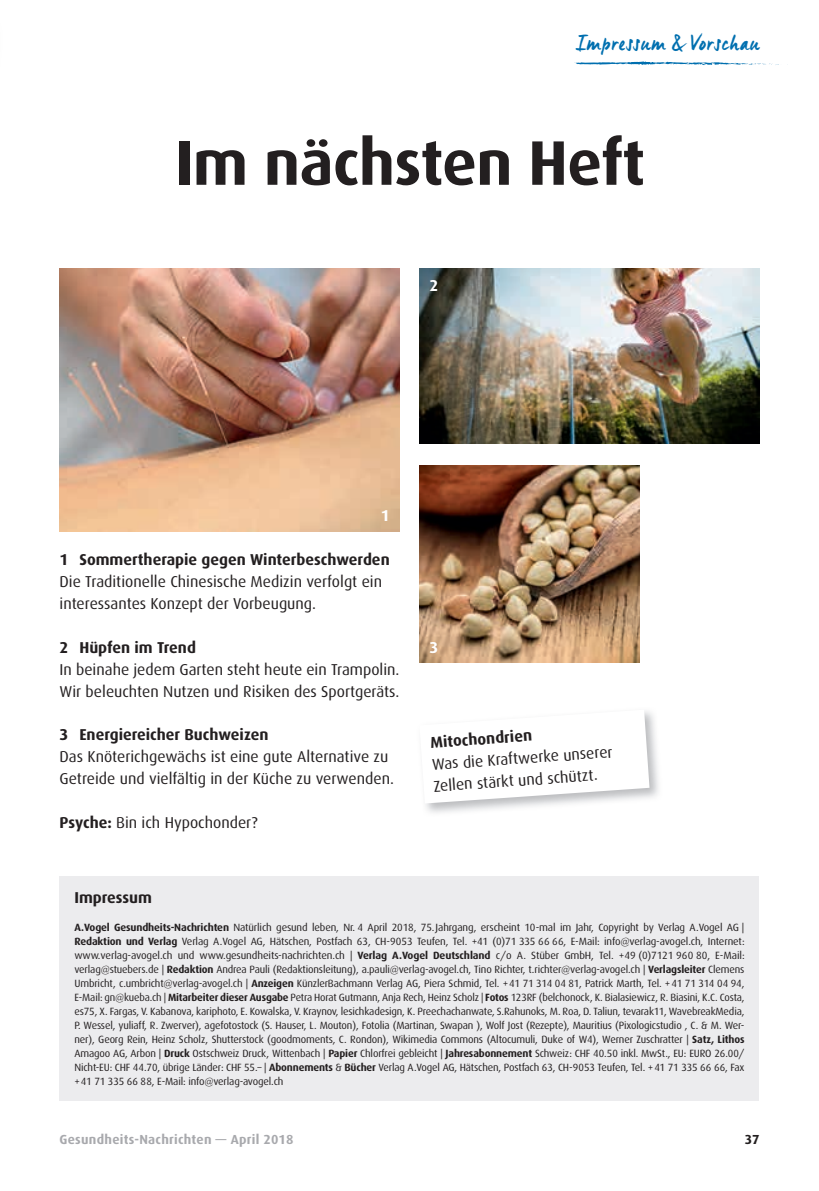
<style>
.page{position:relative;width:819px;height:1191px;background:#fff}
.page>*{position:absolute;margin:0;border:0;box-sizing:border-box;transform-origin:0 0}
.t1{font:700 63px "Dax";letter-spacing:-.01em;color:#231f20}
.t2{font:22.75px "Manus";letter-spacing:.05em;color:#006faf}
.t3{font:15.75px/21.9px "Dax";color:#231f20}
.t4{font:700 15.75px "Dax";color:#231f20}
.t5{font:700 15.75px "Dax";color:#fff}
.t6{font:700 13.12px "Dax";letter-spacing:.02em;color:#a8a9ad}
.t7{font:700 13.12px "Dax";color:#231f20}
.t8{font:10.5px/14px "Dax";letter-spacing:-.015em;color:#231f20;text-align:justify}
.s1{font-weight:700}
</style>
<div class="page">
<div style="left:60px;top:876px;width:699px;height:224px;background:#ececee"></div>
<svg style="left:419px;top:709px;width:230px;height:94px"></svg>
<img style="left:60px;top:269px;width:339px;height:262px">
<img style="left:419px;top:465px;width:220px;height:197px">
<img style="left:419px;top:269px;width:340px;height:175px">
<svg style="left:574px;top:61px;width:205px;height:4px"></svg>
<h2 class="t2" style="left:575px;top:28px;width:185px">Impressum &amp; Vorschau</h2>
<h1 class="t1" style="left:175px;top:127px;width:471px">Im nächsten Heft</h1>
<h3 class="t5" style="left:429px;top:276px;width:10px">2</h3>
<h3 class="t5" style="left:381px;top:507px;width:10px">1</h3>
<h3 class="t4" style="left:60px;top:551px;width:331px">1 Sommertherapie gegen Winterbeschwerden</h3>
<h3 class="t3" style="left:60px;top:571px;width:324px">Die Traditionelle Chinesische Medizin verfolgt ein interessantes Konzept der Vorbeugung.</h3>
<h3 class="t4" style="left:60px;top:638px;width:138px">2 Hüpfen im Trend</h3>
<h3 class="t3" style="left:60px;top:658px;width:341px">In beinahe jedem Garten steht heute ein Trampolin.<br>Wir beleuchten Nutzen und Risiken des Sportgeräts.</h3>
<h3 class="t4" style="left:60px;top:726px;width:210px">3 Energiereicher Buchweizen</h3>
<h3 class="t3" style="left:60px;top:746px;width:336px">Das Knöterichgewächs ist eine gute Alternative zu<br>Getreide und vielfältig in der Küche zu verwenden.</h3>
<h3 class="t3" style="left:60px;top:811px;width:199px"><span class="s1">Psyche:</span> Bin ich Hypochonder?</h3>
<h3 class="t5" style="left:429px;top:638px;width:10px">3</h3>
<h3 class="t4" style="left:430px;top:733px;width:103px;rotate:-4deg">Mitochondrien</h3>
<h3 class="t3" style="left:431px;top:753px;width:182px;rotate:-4deg">Was die Kraftwerke unserer<br>Zellen stärkt und schützt.</h3>
<h3 class="t4" style="left:74px;top:889px;width:79px">Impressum</h3>
<p class="t8" style="left:74px;top:920px;width:671px"><span class="s1">A.Vogel Gesundheits-Nachrichten</span> Natürlich gesund leben, Nr. 4 April 2018, 75. Jahrgang, erscheint 10-mal im Jahr, Copyright by Verlag A.Vogel AG | <span class="s1">Redaktion und Verlag</span> Verlag A.Vogel AG, Hätschen, Postfach 63, CH-9053 Teufen, Tel. +41 (0)71 335 66 66, E-Mail: info@verlag-avogel.ch, Internet: www.verlag-avogel.ch und www.gesundheits-nachrichten.ch | <span class="s1">Verlag A.Vogel Deutschland</span> c/o A. Stüber GmbH, Tel. +49 (0)7121 960 80, E-Mail: verlag@stuebers.de | <span class="s1">Redaktion</span> Andrea Pauli (Redaktionsleitung), a.pauli@verlag-avogel.ch, Tino Richter, t.richter@verlag-avogel.ch | <span class="s1">Verlagsleiter</span> Clemens Umbricht, c.umbricht@verlag-avogel.ch | <span class="s1">Anzeigen</span> KünzlerBachmann Verlag AG, Piera Schmid, Tel. + 41 71 314 04 81, Patrick Marth, Tel. + 41 71 314 04 94, E-Mail: gn@kueba.ch | <span class="s1">Mitarbeiter dieser Ausgabe</span> Petra Horat Gutmann, Anja Rech, Heinz Scholz | <span class="s1">Fotos</span> 123RF (belchonock, K. Bialasiewicz, R. Biasini, K.C. Costa, es75, X. Fargas, V. Kabanova, kariphoto, E. Kowalska, V. Kraynov, lesichkadesign, K. Preechachanwate, S.Rahunoks, M. Roa, D. Taliun, tevarak11, WavebreakMedia, P. Wessel, yuliaff, R. Zwerver), agefotostock (S. Hauser, L. Mouton), Fotolia (Martinan, Swapan ), Wolf Jost (Rezepte), Mauritius (Pixologicstudio , C. &amp; M. Wer&shy;ner), Georg Rein, Heinz Scholz, Shutterstock (goodmoments, C. Rondon), Wikimedia Commons (Altocumuli, Duke of W4), Werner Zuschratter | <span class="s1">Satz, Lithos </span>Amagoo AG, Arbon | <span class="s1">Druck</span> Ostschweiz Druck, Wittenbach | <span class="s1">Papier</span> Chlorfrei gebleicht | <span class="s1">Jahresabonnement</span> Schweiz: CHF 40.50 inkl. MwSt., EU: EURO 26.00/ Nicht-EU: CHF 44.70, übrige Länder: CHF 55.– | <span class="s1">Abonnements</span> &amp; <span class="s1">Bücher</span> Verlag A.Vogel AG, Hätschen, Postfach 63, CH-9053 Teufen, Tel. + 41 71 335 66 66, Fax + 41 71 335 66 88, E-Mail: info@verlag-avogel.ch</p>
<p class="t6" style="left:60px;top:1132px;width:235px">Gesundheits-Nachrichten — April 2018</p>
<p class="t7" style="left:744px;top:1132px;width:16px">37</p>
</div>
